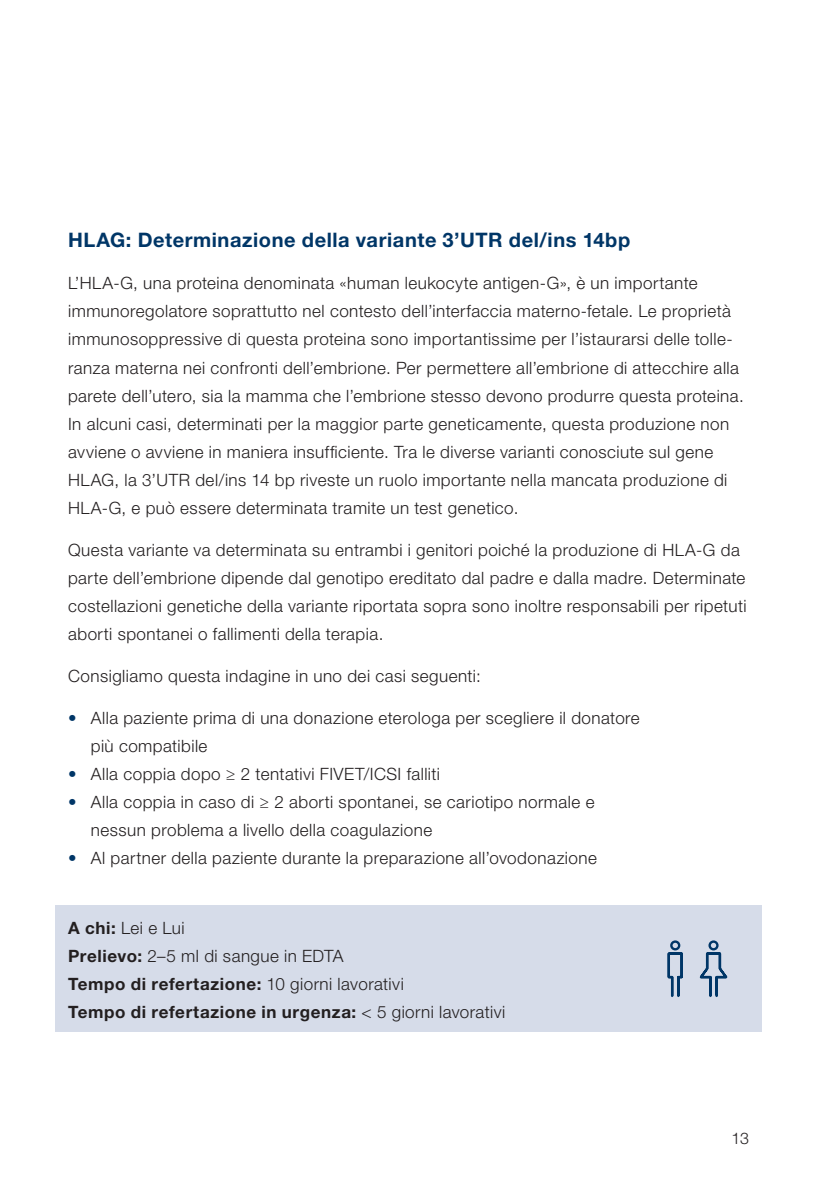
<style>
.page{position:relative;width:840px;height:1191px;background:#fff}
.page>*{position:absolute;margin:0;border:0;box-sizing:border-box;transform-origin:0 0}
.Subheadline{font:700 20px "Helvetica Neue LT Std";letter-spacing:.03em;color:#003667}
.Copytext{font:300 17px/28px "Helvetica Neue LT Std";letter-spacing:.03em;color:#231f20}
.Copytext-2{font:700 17px/28px "Helvetica Neue LT Std";letter-spacing:.035em;color:#231f20}
.t1{font:300 16px "Helvetica Neue LT Std";color:#231f20}
.s1{color:#003667}
.s2{font-weight:300}
</style>
<div class="page">
<div style="left:55px;top:905px;width:706px;height:126px;background:#d6dce9"></div>
<svg style="left:699px;top:940px;width:29px;height:57px"></svg>
<svg style="left:667px;top:940px;width:16px;height:57px"></svg>
<p class="Subheadline" style="left:68px;top:228px;width:563px">HLAG: Determinazione della variante 3’UTR del/ins 14bp</p>
<p class="Copytext" style="left:68px;top:269px;width:676px">L’HLA-G, una proteina denominata «human leukocyte antigen-G», è un importante immunoregolatore soprattutto nel contesto dell’interfaccia materno-fetale. Le proprietà immunosoppressive di questa proteina sono importantissime per l’istaurarsi delle tolle&shy;ranza materna nei confronti dell’embrione. Per permettere all’embrione di attecchire alla parete dell’utero, sia la mamma che l’embrione stesso devono produrre questa proteina.<br>In alcuni casi, determinati per la maggior parte geneticamente, questa produzione non avviene o avviene in maniera insufficiente. Tra le diverse varianti conosciute sul gene HLAG, la 3’UTR del/ins 14 bp riveste un ruolo importante nella mancata produzione di HLA-G, e può essere determinata tramite un test genetico.</p>
<p class="Copytext" style="left:68px;top:535px;width:679px">Questa variante va determinata su entrambi i genitori poiché la produzione di HLA-G da parte dell’embrione dipende dal genotipo ereditato dal padre e dalla madre. Determinate costellazioni genetiche della variante riportata sopra sono inoltre responsabili per ripetuti aborti spontanei o fallimenti della terapia.</p>
<p class="Copytext" style="left:68px;top:661px;width:414px">Consigliamo questa indagine in uno dei casi seguenti:</p>
<p class="Copytext" style="left:91px;top:703px;width:550px;text-indent:-23px"><span class="s1">•</span> Alla paziente prima di una donazione eterologa per scegliere il donatore più compatibile</p>
<p class="Copytext" style="left:68px;top:759px;width:373px"><span class="s1">•</span> Alla coppia dopo ≥ 2 tentativi FIVET/ICSI falliti</p>
<p class="Copytext" style="left:91px;top:787px;width:505px;text-indent:-23px"><span class="s1">•</span> Alla coppia in caso di ≥ 2 aborti spontanei, se cariotipo normale e nessun problema a livello della coagulazione</p>
<p class="Copytext" style="left:68px;top:843px;width:530px"><span class="s1">•</span> Al partner della paziente durante la preparazione all’ovodonazione</p>
<p class="Copytext-2" style="left:68px;top:913px;width:438px">A chi: <span class="s2">Lei e Lui<br></span>Prelievo: <span class="s2">2–5 ml di sangue in EDTA<br></span>Tempo di refertazione: <span class="s2">10 giorni lavorativi<br></span>Tempo di refertazione in urgenza: <span class="s2">&lt; 5 giorni lavorativi</span></p>
<p class="t1" style="left:731px;top:1128px;width:19px">13</p>
</div>
